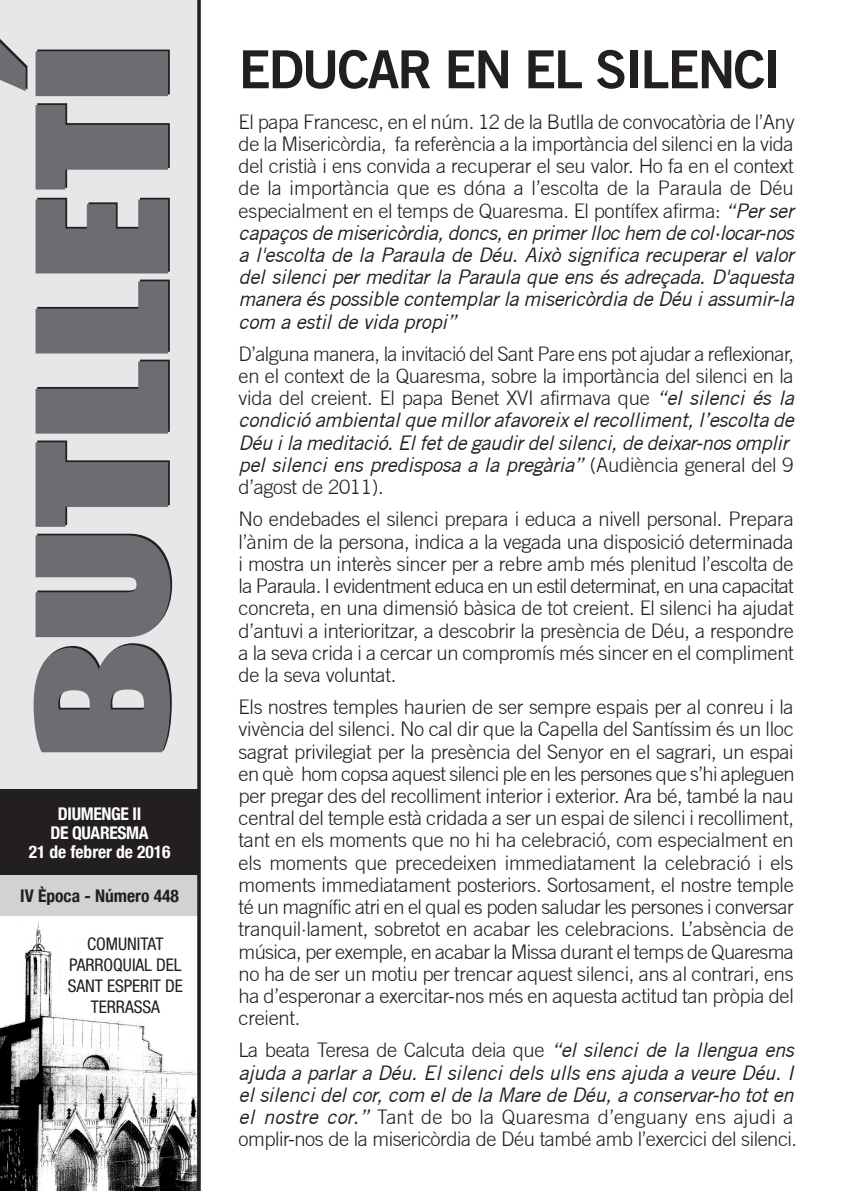
<style>
.page{position:relative;width:844px;height:1191px;background:#fff}
.page>*{position:absolute;margin:0;border:0;box-sizing:border-box;transform-origin:0 0}
.t1{font:700 52.5px "Trade Gothic No.2";letter-spacing:-.04em;color:#231f20}
.t2{font:300 20.12px/22.2px "Trade Gothic";letter-spacing:-.015em;color:#231f20;text-align:justify}
.t3{font:italic 20.12px/22.2px "Trade Gothic";letter-spacing:-.015em;color:#231f20}
.t4{font:condensed 17.5px/21px "Helvetica Neue";letter-spacing:-.005em;color:#231f20;text-align:center}
.t5{font:700 condensed 17.5px/19.2px "Helvetica Neue";letter-spacing:-.02em;color:#fff;text-align:center}
.t6{font:700 condensed 17.5px "Helvetica Neue";color:#231f20}
.s1{font-weight:400;font-style:italic}
.s2{font-weight:300;font-style:normal}
</style>
<div class="page">
<img style="left:0;top:922px;width:197px;height:269px">
<div style="left:0;top:0;width:198px;height:795px;background:#e6e7e9"></div>
<div style="left:0;top:839px;width:199px;height:77px;background:#d1d2d4"></div>
<div style="left:0;top:789px;width:199px;height:86px;background:#231f20"></div>
<svg style="left:197px;top:0;width:4px;height:1191px;background:#3a3738"></svg>
<svg style="left:34px;top:643px;width:138px;height:109px"></svg>
<svg style="left:36px;top:533px;width:136px;height:104px;background:#7c7d80"></svg>
<svg style="left:36px;top:440px;width:134px;height:87px"></svg>
<svg style="left:36px;top:360px;width:134px;height:73px"></svg>
<svg style="left:36px;top:279px;width:134px;height:74px"></svg>
<svg style="left:36px;top:198px;width:134px;height:75px;background:#78797c"></svg>
<svg style="left:36px;top:103px;width:134px;height:86px"></svg>
<svg style="left:0;top:39px;width:170px;height:57px"></svg>
<p class="t5" style="left:29px;top:803px;width:143px">DIUMENGE II<br>DE QUARESMA<br>21 de febrer de 2016</p>
<p class="t6" style="left:20px;top:885px;width:160px">IV Època - Número 448</p>
<p class="t4" style="left:68px;top:933px;width:116px">COMUNITAT<br>PARROQUIAL DEL<br>SANT ESPERIT DE<br>TERRASSA</p>
<p class="t1" style="left:238px;top:37px;width:543px">EDUCAR EN EL SILENCI</p>
<p class="t2" style="left:238px;top:110px;width:557px">El papa Francesc, en el núm. 12 de la Butlla de convocatòria de l’Any de la Misericòrdia, fa referència a la importància del silenci en la vida del cristià i ens convida a recuperar el seu valor. Ho fa en el context de la importància que es dóna a l’escolta de la Paraula de Déu especialment en el temps de Quaresma. El pontífex afirma: <span class="s1">“Per ser capaços de misericòrdia, doncs, en primer lloc hem de col·locar-nos a l'escolta de la Paraula de Déu. Això significa recuperar el valor del silenci per meditar la Paraula que ens és adreçada. D'aquesta manera és possible contemplar la misericòrdia de Déu i assumir-la com a estil de vida propi”</span></p>
<p class="t2" style="left:238px;top:342px;width:557px;text-align:left">D’alguna manera, la invitació del Sant Pare ens pot ajudar a reflexionar, en el context de la Quaresma, sobre la importància del silenci en la vida del creient. El papa Benet XVI afirmava que <span class="s1">“el silenci és la condició ambiental que millor afavoreix el recolliment, l’escolta de Déu i la meditació. El fet de gaudir del silenci, de deixar-nos omplir pel silenci ens predisposa a la pregària”</span> (Audiència general del 9 d’agost de 2011).</p>
<p class="t2" style="left:238px;top:508px;width:556px">No endebades el silenci prepara i educa a nivell personal. Prepara l’ànim de la persona, indica a la vegada una disposició determinada i mostra un interès sincer per a rebre amb més plenitud l’escolta de la Paraula. I evidentment educa en un estil determinat, en una capacitat concreta, en una dimensió bàsica de tot creient. El silenci ha ajudat d’antuvi a interioritzar, a descobrir la presència de Déu, a respondre a la seva crida i a cercar un compromís més sincer en el compliment de la seva voluntat.</p>
<p class="t2" style="left:238px;top:695px;width:557px">Els nostres temples haurien de ser sempre espais per al conreu i la vivència del silenci. No cal dir que la Capella del Santíssim és un lloc sagrat privilegiat per la presència del Senyor en el sagrari, un espai en què hom copsa aquest silenci ple en les persones que s’hi apleguen per pregar des del recolliment interior i exterior. Ara bé, també la nau central del temple està cridada a ser un espai de silenci i recolliment, tant en els moments que no hi ha celebració, com especialment en els moments que precedeixen immediatament la celebració i els moments immediatament posteriors. Sortosament, el nostre temple té un magnífic atri en el qual es poden saludar les persones i conversar tranquil·lament, sobretot en acabar les celebracions. L’absència de música, per exemple, en acabar la Missa durant el temps de Quaresma no ha de ser un motiu per trencar aquest silenci, ans al contrari, ens ha d’esperonar a exercitar-nos més en aquesta actitud tan pròpia del creient.</p>
<p class="t3" style="left:238px;top:1038px;width:560px"><span class="s2">La beata Teresa de Calcuta deia que</span> “el silenci de la llengua ens ajuda a parlar a Déu. El silenci dels ulls ens ajuda a veure Déu. I el silenci del cor, com el de la Mare de Déu, a conservar-ho tot en el nostre cor.” <span class="s2">Tant de bo la Quaresma d’enguany ens ajudi a omplir-nos de la misericòrdia de Déu també amb l’exercici del silenci.</span></p>
</div>
